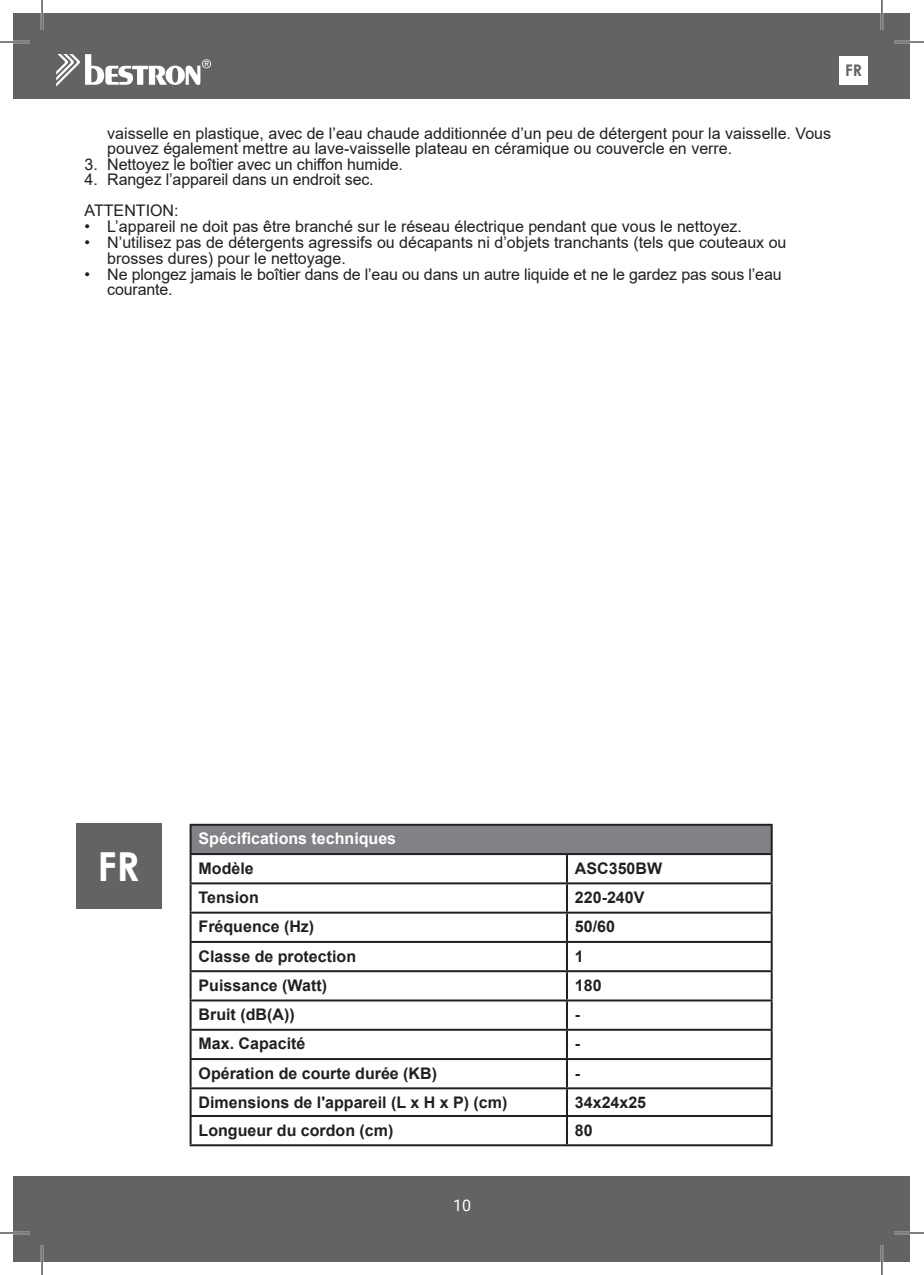
<style>
.page{position:relative;width:924px;height:1275px;background:#fff}
.page>*{position:absolute;margin:0;border:0;box-sizing:border-box;transform-origin:0 0}
.t1{font:700 40px "Century Gothic";color:#fff}
.t2{font:16px/15.6px "Arial";color:#231f20}
.t3{font:700 16px "Arial";color:#231f20}
.t4{font:700 16px "Arial";color:#fff}
.t5{font:16px "Roboto";color:#fff}
.t6{font:700 16px "Century Gothic";color:#636366}
</style>
<div class="page">
<div style="left:190px;top:825px;width:581px;height:29px;background:#808285"></div>
<hr style="left:189px;top:824px;width:377px;height:2px;background:#231f20">
<hr style="left:189px;top:826px;width:2px;height:27px;background:#231f20">
<hr style="left:566px;top:824px;width:206px;height:2px;background:#231f20">
<hr style="left:770px;top:826px;width:2px;height:27px;background:#231f20">
<hr style="left:189px;top:853px;width:377px;height:2px;background:#231f20">
<hr style="left:189px;top:855px;width:2px;height:27px;background:#231f20">
<hr style="left:566px;top:853px;width:206px;height:2px;background:#231f20">
<hr style="left:565px;top:855px;width:2px;height:27px;background:#231f20">
<hr style="left:770px;top:855px;width:2px;height:27px;background:#231f20">
<hr style="left:189px;top:882px;width:377px;height:2px;background:#231f20">
<hr style="left:189px;top:884px;width:2px;height:27px;background:#231f20">
<hr style="left:566px;top:882px;width:206px;height:2px;background:#231f20">
<hr style="left:565px;top:884px;width:2px;height:27px;background:#231f20">
<hr style="left:770px;top:884px;width:2px;height:27px;background:#231f20">
<hr style="left:189px;top:911px;width:377px;height:2px;background:#231f20">
<hr style="left:189px;top:913px;width:2px;height:28px;background:#231f20">
<hr style="left:566px;top:911px;width:206px;height:2px;background:#231f20">
<hr style="left:565px;top:913px;width:2px;height:28px;background:#231f20">
<hr style="left:770px;top:913px;width:2px;height:28px;background:#231f20">
<hr style="left:189px;top:941px;width:377px;height:2px;background:#231f20">
<hr style="left:189px;top:943px;width:2px;height:27px;background:#231f20">
<hr style="left:566px;top:941px;width:206px;height:2px;background:#231f20">
<hr style="left:565px;top:943px;width:2px;height:27px;background:#231f20">
<hr style="left:770px;top:943px;width:2px;height:27px;background:#231f20">
<hr style="left:189px;top:970px;width:377px;height:2px;background:#231f20">
<hr style="left:189px;top:972px;width:2px;height:27px;background:#231f20">
<hr style="left:566px;top:970px;width:206px;height:2px;background:#231f20">
<hr style="left:565px;top:972px;width:2px;height:27px;background:#231f20">
<hr style="left:770px;top:972px;width:2px;height:27px;background:#231f20">
<hr style="left:189px;top:999px;width:377px;height:2px;background:#231f20">
<hr style="left:189px;top:1001px;width:2px;height:27px;background:#231f20">
<hr style="left:566px;top:999px;width:206px;height:2px;background:#231f20">
<hr style="left:565px;top:1001px;width:2px;height:27px;background:#231f20">
<hr style="left:770px;top:1001px;width:2px;height:27px;background:#231f20">
<hr style="left:189px;top:1028px;width:377px;height:2px;background:#231f20">
<hr style="left:189px;top:1030px;width:2px;height:28px;background:#231f20">
<hr style="left:566px;top:1028px;width:206px;height:2px;background:#231f20">
<hr style="left:565px;top:1030px;width:2px;height:28px;background:#231f20">
<hr style="left:770px;top:1030px;width:2px;height:28px;background:#231f20">
<hr style="left:189px;top:1058px;width:377px;height:2px;background:#231f20">
<hr style="left:189px;top:1060px;width:2px;height:27px;background:#231f20">
<hr style="left:566px;top:1058px;width:206px;height:2px;background:#231f20">
<hr style="left:565px;top:1060px;width:2px;height:27px;background:#231f20">
<hr style="left:770px;top:1060px;width:2px;height:27px;background:#231f20">
<hr style="left:189px;top:1087px;width:377px;height:2px;background:#231f20">
<hr style="left:189px;top:1089px;width:2px;height:26px;background:#231f20">
<hr style="left:566px;top:1087px;width:206px;height:2px;background:#231f20">
<hr style="left:565px;top:1089px;width:2px;height:26px;background:#231f20">
<hr style="left:770px;top:1089px;width:2px;height:26px;background:#231f20">
<hr style="left:189px;top:1115px;width:377px;height:2px;background:#231f20">
<hr style="left:189px;top:1117px;width:2px;height:27px;background:#231f20">
<hr style="left:566px;top:1115px;width:206px;height:2px;background:#231f20">
<hr style="left:565px;top:1117px;width:2px;height:27px;background:#231f20">
<hr style="left:770px;top:1117px;width:2px;height:27px;background:#231f20">
<hr style="left:189px;top:1144px;width:377px;height:2px;background:#231f20">
<hr style="left:566px;top:1144px;width:206px;height:2px;background:#231f20">
<div style="left:76px;top:824px;width:85px;height:85px;background:#636366"></div>
<div style="left:14px;top:14px;width:895px;height:85px;background:#636366"></div>
<div style="left:14px;top:1176px;width:895px;height:85px;background:#636366"></div>
<svg style="left:56px;top:54px;width:155px;height:33px"></svg>
<div style="left:839px;top:56px;width:28px;height:29px;background:#fff"></div>
<hr style="left:0;top:41px;width:30px;height:2px;background:#fff">
<hr style="left:893px;top:41px;width:30px;height:2px;background:#fff">
<hr style="left:0;top:1231px;width:30px;height:3px;background:#fff">
<hr style="left:893px;top:1231px;width:30px;height:3px;background:#fff">
<hr style="left:41px;top:0;width:2px;height:30px;background:#fff">
<hr style="left:41px;top:1245px;width:2px;height:30px;background:#fff">
<hr style="left:880px;top:0;width:2px;height:30px;background:#fff">
<hr style="left:880px;top:1245px;width:2px;height:30px;background:#fff">
<hr style="left:0;top:42px;width:30px;height:1px;background:#000">
<hr style="left:893px;top:42px;width:30px;height:1px;background:#000">
<hr style="left:0;top:1232px;width:30px;height:1px;background:#000">
<hr style="left:893px;top:1232px;width:30px;height:1px;background:#000">
<hr style="left:42px;top:0;width:1px;height:30px;background:#000">
<hr style="left:42px;top:1245px;width:1px;height:30px;background:#000">
<hr style="left:881px;top:0;width:1px;height:30px;background:#000">
<hr style="left:881px;top:1245px;width:1px;height:30px;background:#000">
<p class="t6" style="left:844px;top:58px;width:18px">FR</p>
<p class="t2" style="left:107px;top:125px;width:725px">vaisselle en plastique, avec de l’eau chaude additionnée d’un peu de détergent pour la vaisselle. Vous pouvez également mettre au lave-vaisselle plateau en céramique ou couvercle en verre.</p>
<p class="t2" style="left:85px;top:156px;width:320px">3. Nettoyez le boîtier avec un chiffon humide.</p>
<p class="t2" style="left:85px;top:164px;width:290px;line-height:31.2px">4. Rangez l’appareil dans un endroit sec.<br>ATTENTION:</p>
<p class="t2" style="left:85px;top:219px;width:658px">• L’appareil ne doit pas être branché sur le réseau électrique pendant que vous le nettoyez.</p>
<p class="t2" style="left:107px;top:235px;width:680px;text-indent:-23px">• N’utilisez pas de détergents agressifs ou décapants ni d’objets tranchants (tels que couteaux ou brosses dures) pour le nettoyage.</p>
<p class="t2" style="left:107px;top:266px;width:675px;text-indent:-23px">• Ne plongez jamais le boîtier dans de l’eau ou dans un autre liquide et ne le gardez pas sous l’eau courante.</p>
<h1 class="t1" style="left:97px;top:836px;width:44px">FR</h1>
<p class="t4" style="left:198px;top:827px;width:199px">Spécifications techniques</p>
<p class="t3" style="left:198px;top:857px;width:57px">Modèle</p>
<p class="t3" style="left:574px;top:857px;width:89px">ASC350BW</p>
<p class="t3" style="left:198px;top:886px;width:62px">Tension</p>
<p class="t3" style="left:574px;top:886px;width:71px">220-240V</p>
<p class="t3" style="left:198px;top:915px;width:117px">Fréquence (Hz)</p>
<p class="t3" style="left:574px;top:915px;width:42px">50/60</p>
<p class="t3" style="left:198px;top:944px;width:159px">Classe de protection</p>
<p class="t3" style="left:574px;top:944px;width:10px">1</p>
<p class="t3" style="left:198px;top:974px;width:130px">Puissance (Watt)</p>
<p class="t3" style="left:574px;top:974px;width:28px">180</p>
<p class="t3" style="left:198px;top:1003px;width:97px">Bruit (dB(A))</p>
<p class="t3" style="left:574px;top:1003px;width:7px">-</p>
<p class="t3" style="left:198px;top:1032px;width:108px">Max. Capacité</p>
<p class="t3" style="left:574px;top:1032px;width:7px">-</p>
<p class="t3" style="left:198px;top:1062px;width:240px">Opération de courte durée (KB)</p>
<p class="t3" style="left:574px;top:1062px;width:7px">-</p>
<p class="t3" style="left:198px;top:1091px;width:310px">Dimensions de l'appareil (L x H x P) (cm)</p>
<p class="t3" style="left:574px;top:1091px;width:73px">34x24x25</p>
<p class="t3" style="left:198px;top:1118px;width:196px">Longueur du cordon (cm)</p>
<p class="t3" style="left:574px;top:1118px;width:19px">80</p>
<p class="t5" style="left:453px;top:1193px;width:19px">10</p>
</div>
